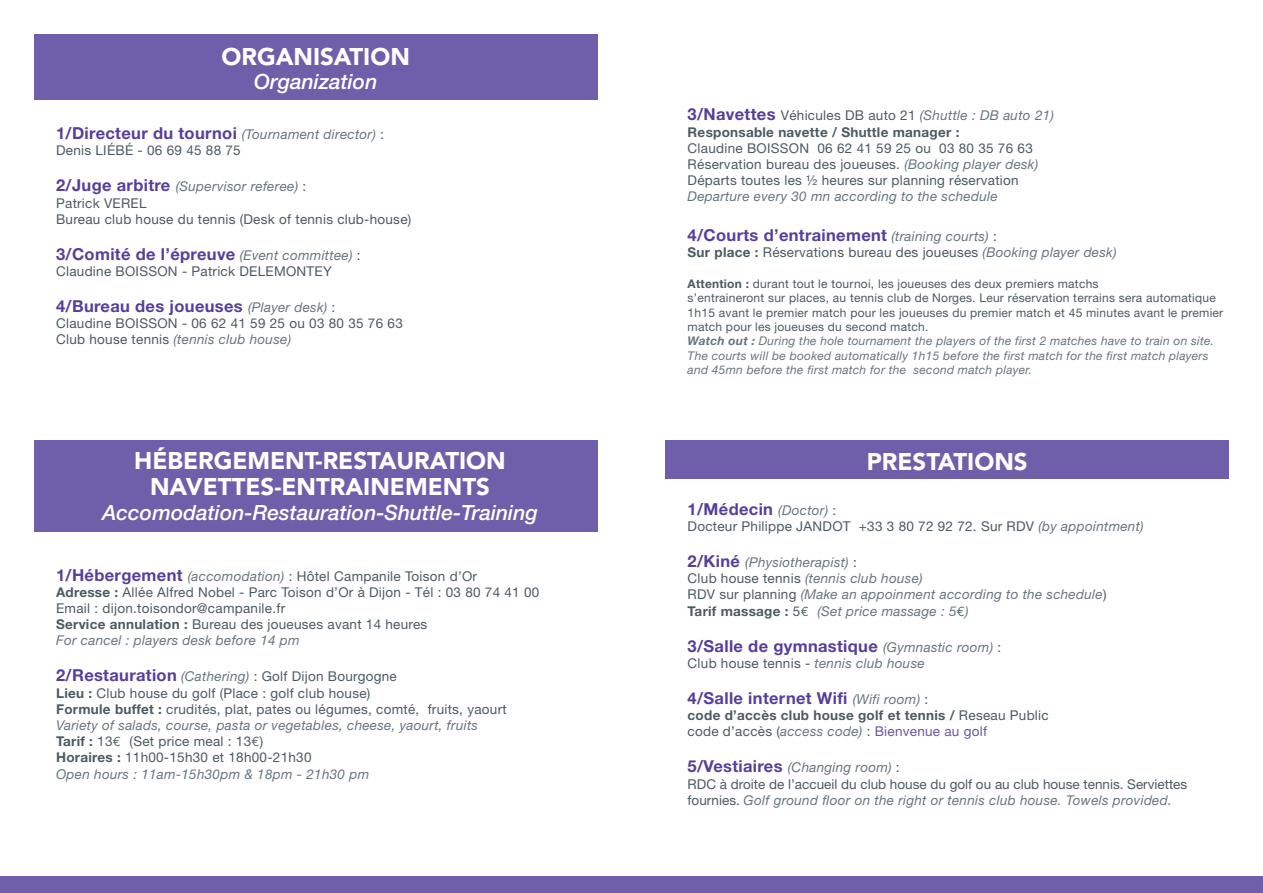
<style>
.page{position:relative;width:1263px;height:893px;background:#fff}
.page>*{position:absolute;margin:0;border:0;box-sizing:border-box;transform-origin:0 0}
.t1{font:900 24px "Avenir LT Std";color:#fff}
.t2{font:italic 500 21px "Helvetica Neue";color:#fff}
.t3{font:700 16.5px "Helvetica Neue";letter-spacing:.02em;color:#573e99}
.t4{font:13.5px "Helvetica Neue";letter-spacing:.02em;color:#4c5a61}
.t5{font:italic 13.5px "Helvetica Neue";letter-spacing:.02em;color:#67757d}
.t6{font:13.5px/16.2px "Helvetica Neue";color:#4c5a61}
.t7{font:700 13.5px/16.2px "Helvetica Neue";letter-spacing:.02em;color:#4c5a61}
.t8{font:12px/14.4px "Helvetica Neue";letter-spacing:.02em;color:#4c5a61}
.t9{font:italic 12px/14.4px "Helvetica Neue";letter-spacing:.02em;color:#67757d}
.s1{font-weight:400;font-style:italic;font-size:13.5px;color:#67757d}
.s2{font-weight:400;font-size:13.5px;color:#4c5a61}
.s3{font-weight:700;font-style:normal;font-size:16.5px;color:#573e99}
.s4{font-style:normal;color:#4c5a61}
.s5{font-weight:700;font-size:16.5px;color:#573e99}
.s6{font-style:italic;color:#67757d}
.s7{font-weight:700}
.s8{font-family:"Euro Mono Std"}
.s9{font-weight:700;font-style:normal;color:#4c5a61}
.s10{font-family:"Euro Mono Std";font-style:normal;color:#4c5a61}
.s11{font-weight:400}
.s12{font-weight:400;font-style:italic;color:#67757d}
.s13{font-weight:400;color:#6a56a3}
</style>
<div class="page">
<div style="left:0;top:876px;width:1263px;height:17px;background:#6f5ea9"></div>
<div style="left:34px;top:34px;width:563px;height:66px;background:#6f5ea9"></div>
<div style="left:34px;top:440px;width:563px;height:91px;background:#6f5ea9"></div>
<div style="left:665px;top:440px;width:564px;height:38px;background:#6f5ea9"></div>
<p class="t1" style="left:222px;top:43px;width:190px">ORGANISATION</p>
<p class="t2" style="left:254px;top:69px;width:125px">Organization</p>
<p class="t3" style="left:56px;top:123px;width:329px">1/Directeur du tournoi <span class="s1">(Tournament director)</span> <span class="s2">:</span></p>
<p class="t4" style="left:56px;top:143px;width:186px">Denis LIÉBÉ - 06 69 45 88 75</p>
<p class="t5" style="left:56px;top:179px;width:252px"><span class="s3">2/Juge arbitre</span> (Supervisor referee) <span class="s4">:</span></p>
<p class="t4" style="left:56px;top:195px;width:92px">Patrick VEREL</p>
<p class="t4" style="left:56px;top:211px;width:357px">Bureau club house du tennis (Desk of tennis club-house)</p>
<p class="t3" style="left:56px;top:244px;width:306px">3/Comité de l’épreuve <span class="s1">(Event committee)</span> <span class="s2">:</span></p>
<p class="t4" style="left:56px;top:263px;width:277px">Claudine BOISSON - Patrick DELEMONTEY</p>
<p class="t3" style="left:56px;top:296px;width:281px">4/Bureau des joueuses <span class="s1">(Player desk)</span> <span class="s2">:</span></p>
<p class="t4" style="left:56px;top:315px;width:348px">Claudine BOISSON - 06 62 41 59 25 ou 03 80 35 76 63</p>
<p class="t5" style="left:56px;top:332px;width:237px"><span class="s4">Club house tennis</span> (tennis club house)</p>
<p class="t1" style="left:134px;top:446px;width:373px">HÉBERGEMENT-RESTAURATION</p>
<p class="t1" style="left:150px;top:472px;width:341px">NAVETTES-ENTRAINEMENTS</p>
<p class="t2" style="left:102px;top:500px;width:437px">Accomodation-Restauration-Shuttle-Training</p>
<p class="t4" style="left:56px;top:568px;width:422px"><span class="s5">1/Hébergement</span> <span class="s6">(accomodation)</span> : Hôtel Campanile Toison d’Or</p>
<p class="t4" style="left:56px;top:584px;width:485px"><span class="s7">Adresse :</span> Allée Alfred Nobel - Parc Toison d’Or à Dijon - Tél : 03 80 74 41 00</p>
<p class="t4" style="left:56px;top:600px;width:231px">Email : dijon.toisondor@campanile.fr</p>
<p class="t4" style="left:56px;top:616px;width:373px"><span class="s7">Service annulation :</span> Bureau des joueuses avant 14 heures</p>
<p class="t5" style="left:56px;top:632px;width:245px">For cancel : players desk before 14 pm</p>
<p class="t4" style="left:56px;top:669px;width:342px"><span class="s5">2/Restauration</span> <span class="s6">(Cathering)</span> : Golf Dijon Bourgogne</p>
<p class="t4" style="left:56px;top:685px;width:316px"><span class="s7">Lieu :</span> Club house du golf (Place : golf club house)</p>
<p class="t4" style="left:56px;top:701px;width:452px"><span class="s7">Formule buffet :</span> crudités, plat, pates ou légumes, comté, fruits, yaourt</p>
<p class="t5" style="left:56px;top:717px;width:423px">Variety of salads, course, pasta or vegetables, cheese, yaourt, fruits</p>
<p class="t4" style="left:56px;top:733px;width:209px"><span class="s7">Tarif :</span> 13<span class="s8">€</span> (Set price meal : 13<span class="s8">€</span>)</p>
<p class="t4" style="left:56px;top:750px;width:257px"><span class="s7">Horaires :</span> 11h00-15h30 et 18h00-21h30</p>
<p class="t5" style="left:56px;top:766px;width:314px">Open hours : 11am-15h30pm &amp; 18pm - 21h30 pm</p>
<p class="t5" style="left:688px;top:107px;width:368px"><span class="s3">3/Navettes</span> <span class="s4">Véhicules DB auto 21</span> (Shuttle : DB auto 21)</p>
<p class="t7" style="left:688px;top:123px;width:273px">Responsable navette / Shuttle manager :</p>
<p class="t4" style="left:688px;top:140px;width:347px">Claudine BOISSON 06 62 41 59 25 ou 03 80 35 76 63</p>
<p class="t4" style="left:688px;top:156px;width:352px">Réservation bureau des joueuses. <span class="s6">(Booking player desk)</span></p>
<p class="t4" style="left:688px;top:172px;width:333px">Départs toutes les ½ heures sur planning réservation</p>
<p class="t5" style="left:688px;top:188px;width:312px">Departure every 30 mn according to the schedule</p>
<p class="t3" style="left:688px;top:225px;width:311px">4/Courts d’entrainement <span class="s1">(training courts)</span> <span class="s2">:</span></p>
<p class="t4" style="left:688px;top:244px;width:430px"><span class="s7">Sur place :</span> Réservations bureau des joueuses <span class="s6">(Booking player desk)</span></p>
<p class="t8" style="left:688px;top:276px;width:412px"><span class="s7">Attention :</span> durant tout le tournoi, les joueuses des deux premiers matchs</p>
<p class="t8" style="left:688px;top:291px;width:537px">s’entraineront sur places, au tennis club de Norges. Leur réservation terrains sera automatique<br>1h15 avant le premier match pour les joueuses du premier match et 45 minutes avant le premier match pour les joueuses du second match.</p>
<p class="t9" style="left:688px;top:334px;width:528px"><span class="s7">Watch out :</span> During the hole tournament the players of the first 2 matches have to train on site.<br>The courts will be booked automatically 1h15 before the first match for the first match players and 45mn before the first match for the second match player.</p>
<p class="t1" style="left:867px;top:447px;width:162px">PRESTATIONS</p>
<p class="t3" style="left:688px;top:499px;width:150px">1/Médecin <span class="s1">(Doctor)</span> <span class="s2">:</span></p>
<p class="t4" style="left:688px;top:518px;width:458px">Docteur Philippe JANDOT +33 3 80 72 92 72. Sur RDV <span class="s6">(by appointment)</span></p>
<p class="t5" style="left:688px;top:554px;width:171px"><span class="s3">2/Kiné</span> (Physiotherapist) <span class="s4">:</span></p>
<p class="t5" style="left:688px;top:570px;width:237px"><span class="s4">Club house tennis</span> (tennis club house)</p>
<p class="t5" style="left:688px;top:587px;width:420px"><span class="s4">RDV sur planning</span> (Make an appoinment according to the schedule<span class="s4">)</span></p>
<p class="t5" style="left:688px;top:603px;width:283px"><span class="s9">Tarif massage :</span> <span class="s4">5</span><span class="s10">€</span> (Set price massage : 5<span class="s10">€</span>)</p>
<p class="t3" style="left:688px;top:636px;width:315px">3/Salle de gymnastique <span class="s1">(Gymnastic room)</span> <span class="s2">:</span></p>
<p class="t4" style="left:688px;top:655px;width:239px">Club house tennis - <span class="s6">tennis club house</span></p>
<p class="t3" style="left:688px;top:688px;width:242px">4/Salle internet Wifi <span class="s1">(Wifi room)</span> <span class="s2">:</span></p>
<p class="t7" style="left:688px;top:707px;width:363px">code d’accès club house golf et tennis / <span class="s11">Reseau Public code d’accès (</span><span class="s12">access code)</span> <span class="s11">:</span> <span class="s13">Bienvenue au golf</span></p>
<p class="t5" style="left:688px;top:759px;width:214px"><span class="s3">5/Vestiaires</span> (Changing room) <span class="s4">:</span></p>
<p class="t6" style="left:688px;top:775px;width:501px">RDC à droite de l’accueil du club house du golf ou au club house tennis. Serviettes fournies. <span class="s6">Golf ground floor on the right or tennis club house. Towels provided.</span></p>
</div>
